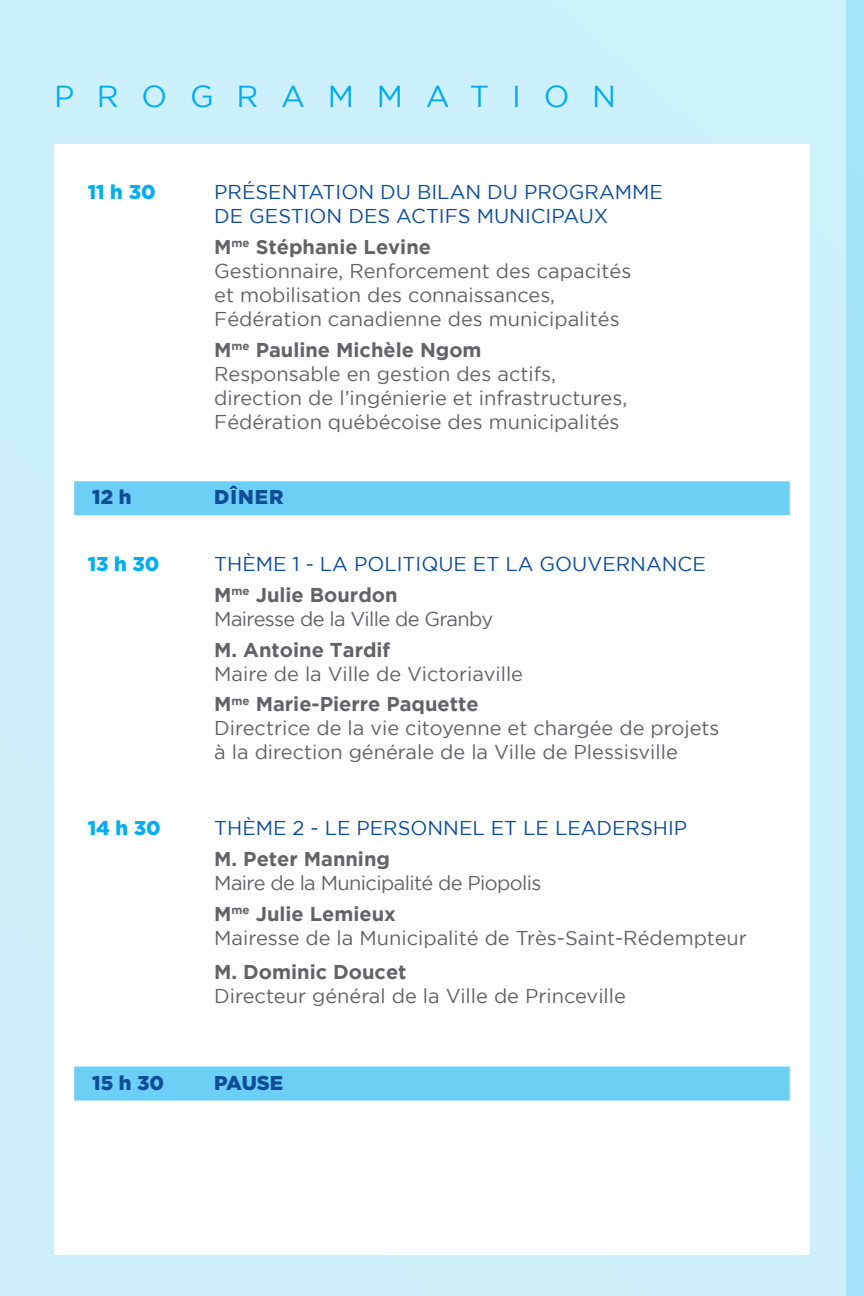
<style>
.page{position:relative;width:864px;height:1296px;background:#cdf1fc}
.page>*{position:absolute;margin:0;border:0;box-sizing:border-box;transform-origin:0 0}
.t1{font:30.2px "Gotham";letter-spacing:.75em;color:#00aeef}
.texte{font:20px/24px "Gotham";color:#636366}
.titre_haut{font:20px/24px "Gotham";color:#0f4d96}
.texte-2{font:20px/24px "Gotham";letter-spacing:-.03em;color:#636366}
.pause{font:900 20px "Gotham";color:#0f4d96}
.titre_haut-2{font:900 20px "Gotham";color:#00aeef}
.s1{font-weight:700}
</style>
<div class="page">
<div style="left:846px;top:0;width:18px;height:1296px;background:#a4e5f9"></div>
<div style="left:54px;top:144px;width:756px;height:1110px;background:#fff"></div>
<div style="left:74px;top:481px;width:716px;height:34px;background:#6bcff6"></div>
<div style="left:74px;top:1067px;width:716px;height:34px;background:#6bcff6"></div>
<p class="t1" style="left:54px;top:80px;width:564px">PROGRAMMATION</p>
<p class="titre_haut-2" style="left:88px;top:180px;width:70px">11 h 30</p>
<p class="titre_haut" style="left:214px;top:180px;width:450px">PRÉSENTATION DU BILAN DU PROGRAMME<br>DE GESTION DES ACTIFS MUNICIPAUX</p>
<p class="texte" style="left:214px;top:234px;width:419px"><span class="s1">M</span><sup>me</sup> <span class="s1">Stéphanie Levine<br></span>Gestionnaire, Renforcement des capacités et mobilisation des connaissances, Fédération canadienne des municipalités</p>
<p class="texte" style="left:214px;top:337px;width:415px"><span class="s1">M</span><sup>me</sup> <span class="s1">Pauline Michèle Ngom<br></span>Responsable en gestion des actifs, direction de l’ingénierie et infrastructures, Fédération québécoise des municipalités</p>
<p class="pause" style="left:92px;top:486px;width:41px">12 h</p>
<p class="pause" style="left:214px;top:486px;width:71px">DÎNER</p>
<p class="titre_haut-2" style="left:88px;top:552px;width:73px">13 h 30</p>
<p class="titre_haut" style="left:214px;top:552px;width:493px">THÈME 1 - LA POLITIQUE ET LA GOUVERNANCE</p>
<p class="texte-2" style="left:214px;top:582px;width:280px"><span class="s1">M</span><sup>me</sup> <span class="s1">Julie Bourdon<br></span>Mairesse de la Ville de Granby</p>
<p class="texte" style="left:214px;top:637px;width:310px"><span class="s1">M. Antoine Tardif<br></span>Maire de la Ville de Victoriaville</p>
<p class="texte" style="left:214px;top:692px;width:507px"><span class="s1">M</span><sup>me</sup> <span class="s1">Marie-Pierre Paquette<br></span>Directrice de la vie citoyenne et chargée de projets à la direction générale de la Ville de Plessisville</p>
<p class="titre_haut-2" style="left:88px;top:816px;width:74px">14 h 30</p>
<p class="titre_haut" style="left:214px;top:816px;width:475px">THÈME 2 - LE PERSONNEL ET LE LEADERSHIP</p>
<p class="texte-2" style="left:214px;top:846px;width:329px"><span class="s1">M. Peter Manning<br></span>Maire de la Municipalité de Piopolis</p>
<p class="texte" style="left:214px;top:901px;width:534px"><span class="s1">M</span><sup>me</sup> <span class="s1">Julie Lemieux<br></span>Mairesse de la Municipalité de Très-Saint-Rédempteur</p>
<p class="texte" style="left:214px;top:959px;width:413px"><span class="s1">M. Dominic Doucet<br></span>Directeur général de la Ville de Princeville</p>
<p class="pause" style="left:92px;top:1071px;width:73px">15 h 30</p>
<p class="pause" style="left:214px;top:1071px;width:70px">PAUSE</p>
</div>
